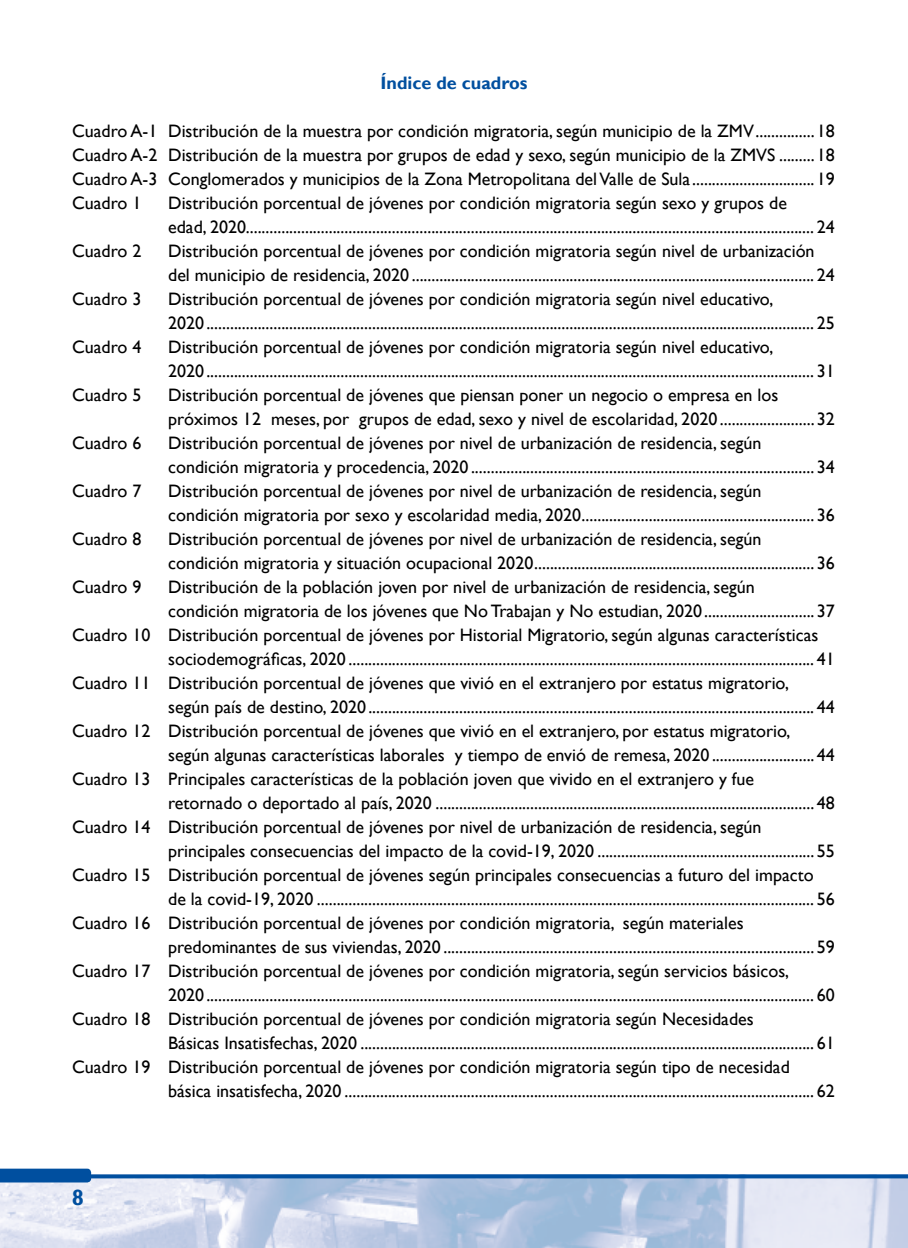
<style>
.page{position:relative;width:908px;height:1248px;background:#fff}
.page>*{position:absolute;margin:0;border:0;box-sizing:border-box;transform-origin:0 0}
.t1{font:700 22px "Gill Sans";color:#004f9f}
.t2{font:18px/24px "Gill Sans";color:#000}
.t3{font:700 18px "Gill Sans";color:#004f9f}
</style>
<div class="page">
<img style="left:0;top:1178px;width:907px;height:69px">
<svg style="left:91px;top:1174px;width:816px;height:4px;background:#135ba6"></svg>
<svg style="left:0;top:1168px;width:91px;height:14px"></svg>
<p class="t3" style="left:380px;top:72px;width:148px">Índice de cuadros</p>
<p class="t2" style="left:72px;top:119px;width:763px;text-align:justify">Cuadro A-1 Distribución de la muestra por condición migratoria, según municipio de la ZMV...............18<br>Cuadro A-2 Distribución de la muestra por grupos de edad y sexo, según municipio de la ZMVS .........18<br>Cuadro A-3 Conglomerados y municipios de la Zona Metropolitana del Valle de Sula...............................19<br>Cuadro 1</p>
<p class="t2" style="left:168px;top:191px;width:667px">Distribución porcentual de jóvenes por condición migratoria según sexo y grupos de<br>edad, 2020................................................................................................................................................ 24</p>
<p class="t2" style="left:72px;top:239px;width:71px">Cuadro 2</p>
<p class="t2" style="left:168px;top:239px;width:667px">Distribución porcentual de jóvenes por condición migratoria según nivel de urbanización del municipio de residencia, 2020 ...................................................................................................... 24</p>
<p class="t2" style="left:72px;top:287px;width:71px">Cuadro 3</p>
<p class="t2" style="left:168px;top:287px;width:668px">Distribución porcentual de jóvenes por condición migratoria según nivel educativo,<br>2020.......................................................................................................................................................... 25</p>
<p class="t2" style="left:72px;top:335px;width:71px">Cuadro 4</p>
<p class="t2" style="left:168px;top:335px;width:668px">Distribución porcentual de jóvenes por condición migratoria según nivel educativo,<br>2020.......................................................................................................................................................... 31</p>
<p class="t2" style="left:72px;top:383px;width:71px">Cuadro 5</p>
<p class="t2" style="left:168px;top:383px;width:667px">Distribución porcentual de jóvenes que piensan poner un negocio o empresa en los próximos 12 meses, por grupos de edad, sexo y nivel de escolaridad, 2020 ........................32</p>
<p class="t2" style="left:72px;top:431px;width:71px">Cuadro 6</p>
<p class="t2" style="left:168px;top:431px;width:667px">Distribución porcentual de jóvenes por nivel de urbanización de residencia, según condición migratoria y procedencia, 2020 ....................................................................................... 34</p>
<p class="t2" style="left:72px;top:479px;width:71px">Cuadro 7</p>
<p class="t2" style="left:168px;top:479px;width:667px">Distribución porcentual de jóvenes por nivel de urbanización de residencia, según condición migratoria por sexo y escolaridad media, 2020........................................................... 36</p>
<p class="t2" style="left:72px;top:527px;width:71px">Cuadro 8</p>
<p class="t2" style="left:168px;top:527px;width:668px">Distribución porcentual de jóvenes por nivel de urbanización de residencia, según condición migratoria y situación ocupacional 2020....................................................................... 36</p>
<p class="t2" style="left:72px;top:575px;width:71px">Cuadro 9</p>
<p class="t2" style="left:168px;top:575px;width:588px">Distribución de la población joven por nivel de urbanización de residencia, según</p>
<p class="t2" style="left:168px;top:599px;width:668px">condición migratoria de los jóvenes que No Trabajan y No estudian, 2020............................37</p>
<p class="t2" style="left:72px;top:623px;width:747px">Cuadro 10 Distribución porcentual de jóvenes por Historial Migratorio, según algunas características</p>
<p class="t2" style="left:168px;top:647px;width:668px">sociodemográficas, 2020 ...................................................................................................................... 41</p>
<p class="t2" style="left:72px;top:671px;width:718px">Cuadro 11 Distribución porcentual de jóvenes que vivió en el extranjero por estatus migratorio,</p>
<p class="t2" style="left:168px;top:695px;width:668px">según país de destino, 2020................................................................................................................. 44</p>
<p class="t2" style="left:72px;top:719px;width:719px">Cuadro 12 Distribución porcentual de jóvenes que vivió en el extranjero, por estatus migratorio,</p>
<p class="t2" style="left:168px;top:743px;width:668px">según algunas características laborales y tiempo de envió de remesa, 2020 ..........................44</p>
<p class="t2" style="left:72px;top:767px;width:683px">Cuadro 13 Principales características de la población joven que vivido en el extranjero y fue</p>
<p class="t2" style="left:168px;top:791px;width:668px">retornado o deportado al país, 2020 ................................................................................................ 48</p>
<p class="t2" style="left:72px;top:815px;width:690px">Cuadro 14 Distribución porcentual de jóvenes por nivel de urbanización de residencia, según</p>
<p class="t2" style="left:168px;top:839px;width:668px">principales consecuencias del impacto de la covid-19, 2020 ....................................................... 55</p>
<p class="t2" style="left:72px;top:863px;width:742px">Cuadro 15 Distribución porcentual de jóvenes según principales consecuencias a futuro del impacto</p>
<p class="t2" style="left:168px;top:887px;width:668px">de la covid-19, 2020 .............................................................................................................................. 56</p>
<p class="t2" style="left:72px;top:911px;width:672px">Cuadro 16 Distribución porcentual de jóvenes por condición migratoria, según materiales</p>
<p class="t2" style="left:168px;top:935px;width:668px">predominantes de sus viviendas, 2020 .............................................................................................. 59</p>
<p class="t2" style="left:72px;top:959px;width:718px">Cuadro 17 Distribución porcentual de jóvenes por condición migratoria, según servicios básicos,</p>
<p class="t2" style="left:168px;top:983px;width:668px">2020.......................................................................................................................................................... 60</p>
<p class="t2" style="left:72px;top:1007px;width:682px">Cuadro 18 Distribución porcentual de jóvenes por condición migratoria según Necesidades</p>
<p class="t2" style="left:168px;top:1031px;width:668px">Básicas Insatisfechas, 2020 ................................................................................................................... 61</p>
<p class="t2" style="left:72px;top:1055px;width:719px">Cuadro 19 Distribución porcentual de jóvenes por condición migratoria según tipo de necesidad</p>
<p class="t2" style="left:168px;top:1079px;width:667px">básica insatisfecha, 2020 ....................................................................................................................... 62</p>
<p class="t1" style="left:72px;top:1184px;width:14px">8</p>
</div>
